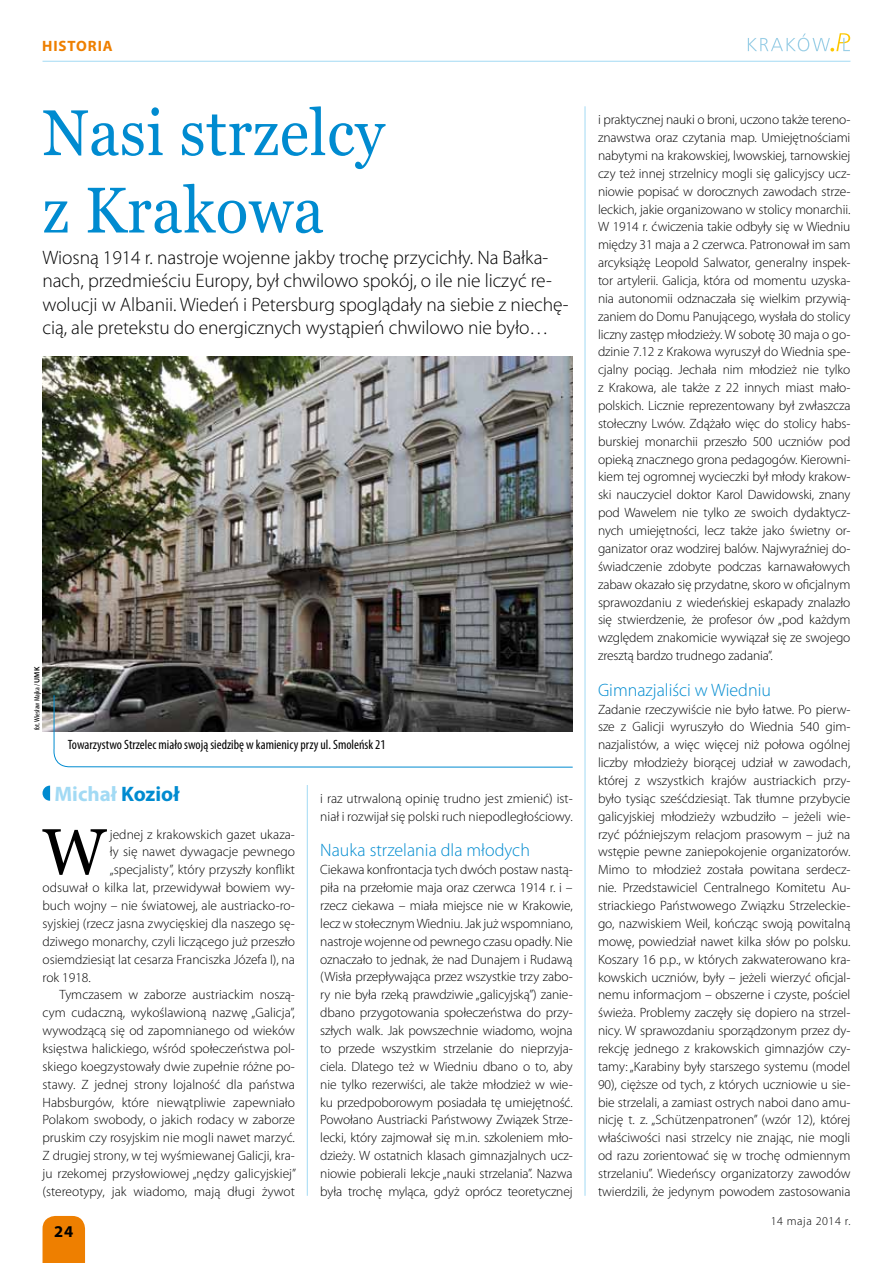
<style>
.page{position:relative;width:893px;height:1263px;background:#fff}
.page>*{position:absolute;margin:0;border:0;box-sizing:border-box;transform-origin:0 0}
.t1{font:65.1px "Georgia";color:#000}
.t2{font:64.5px/77.4px "Georgia";letter-spacing:.01em;color:#008bd0;scale:.93 1}
.t3{font:700 21px "Myriad Pro";color:#a2daf4}
.t4{font:300 19.5px/23.4px "Myriad Pro";letter-spacing:-.005em;color:#000}
.t5{font:300 18px "Myriad Pro";color:#008bd0}
.t6{font:700 16.5px "Myriad Pro";color:#000}
.t7{font:700 15px "Myriad Pro";color:#ee7f00}
.t8{font:300 13.5px/17.9px "Myriad Pro";color:#000;text-align:justify}
.t9{font:condensed 13.5px "Myriad Pro";color:#000}
.t10{font:300 12px "Myriad Pro";letter-spacing:.05em;color:#000}
.t11{font:condensed 7.5px "Myriad Pro";color:#000}
.s1{font-weight:600;font-stretch:normal}
.s2{color:#008bd0}
</style>
<div class="page">
<div style="left:43px;top:1216px;width:42px;height:47px;background:#ee7f00"></div>
<hr style="left:43px;top:61px;width:807px;height:1px;background:#a2daf4">
<svg style="left:748px;top:33px;width:102px;height:19px"></svg>
<img style="left:43px;top:356px;width:530px;height:375px">
<hr style="left:585px;top:106px;width:1px;height:1090px;background:#a2daf4">
<hr style="left:307px;top:785px;width:1px;height:411px;background:#a2daf4">
<svg style="left:43px;top:785px;width:7px;height:16px"></svg>
<svg style="left:52px;top:694px;width:521px;height:74px"></svg>
<p class="t7" style="left:42px;top:36px;width:10px">historia</p>
<h2 class="t2" style="left:43px;top:96px;width:369px">Nasi strzelcy z Krakowa</h2>
<p class="t4" style="left:43px;top:245px;width:528px">Wiosną 1914 r. nastroje wojenne jakby trochę przycichły. Na Bałka&shy;nach, przedmieściu Europy, był chwilowo spokój, o ile nie liczyć re&shy;wolucji w Albanii. Wiedeń i Petersburg spoglądały na siebie z niechę&shy;cią, ale pretekstu do energicznych wystąpień chwilowo nie było…</p>
<p class="t11" style="left:32px;top:730px;width:65px;rotate:-90deg">fot. Wiesław Majka / <span class="s1">UMK</span></p>
<p class="t9" style="left:68px;top:737px;width:319px">Towarzystwo Strzelec miało swoją siedzibę w kamienicy przy ul. Smoleńsk 21</p>
<h3 class="t3" style="left:54px;top:780px;width:126px">Michał <span class="s2">Kozioł</span></h3>
<h1 class="t1" style="left:43px;top:812px;width:65px">W</h1>
<p class="t8" style="left:110px;top:825px;width:187px">jednej z krakowskich gazet ukaza-</p>
<p class="t8" style="left:110px;top:843px;width:187px">ły się nawet dywagacje pewnego</p>
<p class="t8" style="left:110px;top:861px;width:187px">„specjalisty”, który przyszły konflikt</p>
<p class="t8" style="left:43px;top:879px;width:254px">odsuwał o kilka lat, przewidywał bowiem wy-</p>
<p class="t8" style="left:43px;top:896px;width:254px">buch wojny – nie światowej, ale austriacko-ro-</p>
<p class="t8" style="left:43px;top:914px;width:254px">syjskiej (rzecz jasna zwycięskiej dla naszego sę-</p>
<p class="t8" style="left:43px;top:932px;width:254px">dziwego monarchy, czyli liczącego już przeszło</p>
<p class="t8" style="left:43px;top:950px;width:254px">osiemdziesiąt lat cesarza Franciszka Józefa I), na</p>
<p class="t8" style="left:43px;top:968px;width:50px">rok 1918.</p>
<p class="t8" style="left:60px;top:986px;width:237px">Tymczasem w zaborze austriackim noszą-</p>
<p class="t8" style="left:43px;top:1004px;width:254px">cym cudaczną, wykoślawioną nazwę „Galicja”,</p>
<p class="t8" style="left:43px;top:1021px;width:254px">wywodzącą się od zapomnianego od wieków</p>
<p class="t8" style="left:43px;top:1039px;width:254px">księstwa halickiego, wśród społeczeństwa pol-</p>
<p class="t8" style="left:43px;top:1057px;width:254px">skiego koegzystowały dwie zupełnie różne po-</p>
<p class="t8" style="left:43px;top:1075px;width:254px">stawy. Z jednej strony lojalność dla państwa</p>
<p class="t8" style="left:43px;top:1093px;width:254px">Habsburgów, które niewątpliwie zapewniało</p>
<p class="t8" style="left:43px;top:1111px;width:254px">Polakom swobody, o jakich rodacy w zaborze</p>
<p class="t8" style="left:43px;top:1129px;width:254px">pruskim czy rosyjskim nie mogli nawet marzyć.</p>
<p class="t8" style="left:43px;top:1146px;width:254px">Z drugiej strony, w tej wyśmiewanej Galicji, kra-</p>
<p class="t8" style="left:43px;top:1164px;width:255px">ju rzekomej przysłowiowej „nędzy galicyjskiej”</p>
<p class="t8" style="left:43px;top:1182px;width:254px">(stereotypy, jak wiadomo, mają długi żywot</p>
<p class="t6" style="left:54px;top:1221px;width:21px">24</p>
<p class="t8" style="left:320px;top:789px;width:254px">i raz utrwaloną opinię trudno jest zmienić) ist&shy;niał i rozwijał się polski ruch niepodległościowy.</p>
<h3 class="t5" style="left:320px;top:840px;width:211px">Nauka strzelania dla młodych</h3>
<p class="t8" style="left:320px;top:861px;width:254px">Ciekawa konfrontacja tych dwóch postaw nastą&shy;piła na przełomie maja oraz czerwca 1914 r. i – rzecz ciekawa – miała miejsce nie w Krakowie, lecz w stołecznym Wiedniu. Jak już wspomniano, nastroje wojenne od pewnego czasu opadły. Nie oznaczało to jednak, że nad Dunajem i Rudawą (Wisła przepływająca przez wszystkie trzy zabo&shy;ry nie była rzeką prawdziwie „galicyjską”) zanie&shy;dbano przygotowania społeczeństwa do przy&shy;szłych walk. Jak powszechnie wiadomo, wojna to przede wszystkim strzelanie do nieprzyja&shy;ciela. Dlatego też w Wiedniu dbano o to, aby nie tylko rezerwiści, ale także młodzież w wie&shy;ku przedpoborowym posiadała tę umiejętność.<br>Powołano Austriacki Państwowy Związek Strze&shy;lecki, który zajmował się m.in. szkoleniem mło&shy;dzieży. W ostatnich klasach gimnazjalnych ucz&shy;niowie pobierali lekcje „nauki strzelania”. Nazwa była trochę myląca, gdyż oprócz teoretycznej</p>
<p class="t8" style="left:598px;top:111px;width:254px">i praktycznej nauki o broni, uczono także tereno&shy;znawstwa oraz czytania map. Umiejętnościami nabytymi na krakowskiej, lwowskiej, tarnowskiej czy też innej strzelnicy mogli się galicyjscy ucz&shy;niowie popisać w dorocznych zawodach strze&shy;leckich, jakie organizowano w stolicy monarchii.<br>W 1914 r. ćwiczenia takie odbyły się w Wiedniu między 31 maja a 2 czerwca. Patronował im sam arcyksiążę Leopold Salwator, generalny inspek&shy;tor artylerii. Galicja, która od momentu uzyska&shy;nia autonomii odznaczała się wielkim przywią&shy;zaniem do Domu Panującego, wysłała do stolicy liczny zastęp młodzieży. W sobotę 30 maja o go&shy;dzinie 7.12 z Krakowa wyruszył do Wiednia spe&shy;cjalny pociąg. Jechała nim młodzież nie tylko z Krakowa, ale także z 22 innych miast mało&shy;polskich. Licznie reprezentowany był zwłaszcza stołeczny Lwów. Zdążało więc do stolicy habs&shy;burskiej monarchii przeszło 500 uczniów pod opieką znacznego grona pedagogów. Kierowni&shy;kiem tej ogromnej wycieczki był młody krakow&shy;ski nauczyciel doktor Karol Dawidowski, znany pod Wawelem nie tylko ze swoich dydaktycz&shy;nych umiejętności, lecz także jako świetny or&shy;ganizator oraz wodzirej balów. Najwyraźniej do&shy;świadczenie zdobyte podczas karnawałowych zabaw okazało się przydatne, skoro w oficjalnym sprawozdaniu z wiedeńskiej eskapady znalazło się stwierdzenie, że profesor ów „pod każdym względem znakomicie wywiązał się ze swojego zresztą bardzo trudnego zadania”.</p>
<h3 class="t5" style="left:598px;top:679px;width:175px">Gimnazjaliści w Wiedniu</h3>
<p class="t8" style="left:598px;top:700px;width:254px">Zadanie rzeczywiście nie było łatwe. Po pierw&shy;sze z Galicji wyruszyło do Wiednia 540 gim&shy;nazjalistów, a więc więcej niż połowa ogólnej liczby młodzieży biorącej udział w zawodach, której z wszystkich krajów austriackich przy&shy;było tysiąc sześćdziesiąt. Tak tłumne przybycie galicyjskiej młodzieży wzbudziło – jeżeli wie&shy;rzyć późniejszym relacjom prasowym – już na wstępie pewne zaniepokojenie organizatorów.<br>Mimo to młodzież została powitana serdecz&shy;nie. Przedstawiciel Centralnego Komitetu Au&shy;striackiego Państwowego Związku Strzeleckie&shy;go, nazwiskiem Weil, kończąc swoją powitalną mowę, powiedział nawet kilka słów po polsku.<br>Koszary 16 p.p., w których zakwaterowano kra&shy;kowskich uczniów, były – jeżeli wierzyć oficjal&shy;nemu informacjom – obszerne i czyste, pościel świeża. Problemy zaczęły się dopiero na strzel&shy;nicy. W sprawozdaniu sporządzonym przez dy&shy;rekcję jednego z krakowskich gimnazjów czy&shy;tamy: „Karabiny były starszego systemu (model 90), cięższe od tych, z których uczniowie u sie&shy;bie strzelali, a zamiast ostrych naboi dano amu&shy;nicję t. z. „Schützenpatronen” (wzór 12), której właściwości nasi strzelcy nie znając, nie mogli od razu zorientować się w trochę odmiennym strzelaniu”. Wiedeńscy organizatorzy zawodów twierdzili, że jedynym powodem zastosowania</p>
<p class="t10" style="left:771px;top:1213px;width:81px">14 maja 2014 r.</p>
</div>
